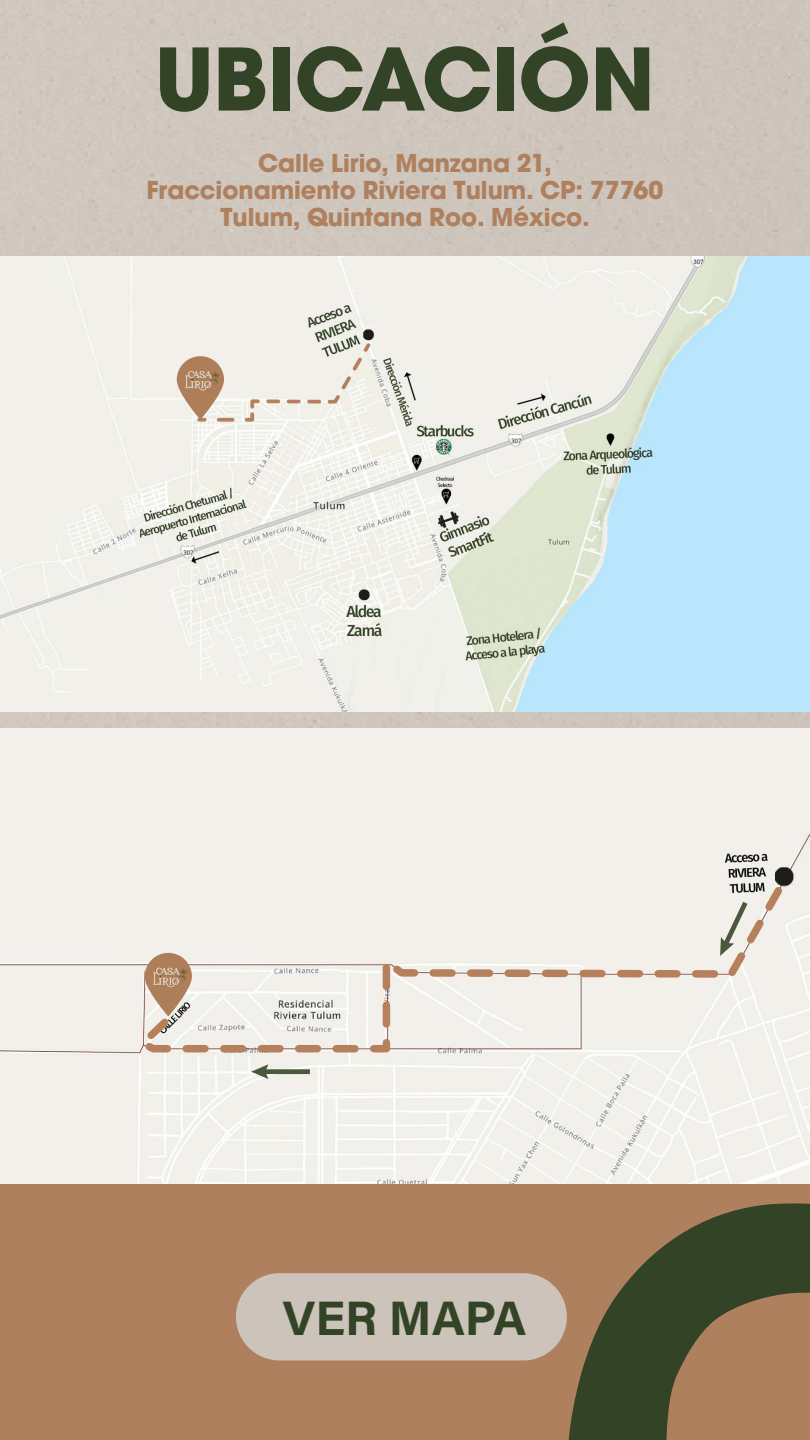
<style>
.page{position:relative;width:810px;height:1440px;background:#fff}
.page>*{position:absolute;margin:0;border:0;box-sizing:border-box;transform-origin:0 0}
.t1{font:700 94.72px "Avant Garde Md ITC";color:#334326}
.t2{font:700 48.38px "Acumin Pro";letter-spacing:-.005em;color:#334326}
.t3{font:700 27.15px/26.9px "Avant Garde Md ITC";color:#af805d;text-align:center}
</style>
<div class="page">
<div style="left:0;top:1183px;width:810px;height:257px;background:#af805d"></div>
<svg style="left:562px;top:1203px;width:248px;height:237px"></svg>
<div style="left:236px;top:1273px;width:331px;height:87px;background:#ccc3bb;border-radius:44px"></div>
<div style="left:0;top:728px;width:810px;height:456px;background:#f3f0eb"></div>
<img style="left:0;top:256px;width:810px;height:456px">
<svg style="left:177px;top:356px;width:47px;height:64px;background:#c1a083"></svg>
<svg style="left:185px;top:370px;width:35px;height:21px"></svg>
<svg style="left:243px;top:340px;width:131px;height:83px;background:#ede9e2"></svg>
<svg style="left:212px;top:418px;width:21px;height:4px"></svg>
<svg style="left:199px;top:418px;width:6px;height:4px"></svg>
<svg style="left:130px;top:881px;width:659px;height:175px;background:#ede8e1"></svg>
<svg style="left:720px;top:902px;width:28px;height:54px;background:#cecdc3"></svg>
<svg style="left:251px;top:1064px;width:59px;height:15px"></svg>
<h1 class="t1" style="left:155px;top:21px;width:501px">UBICACIÓN</h1>
<p class="t3" style="left:147px;top:149px;width:518px">Calle Lirio, Manzana 21,<br>Fraccionamiento Riviera Tulum. CP: 77760<br>Tulum, Quintana Roo. México.</p>
<h2 class="t2" style="left:283px;top:1284px;width:245px">VER MAPA</h2>
</div>
